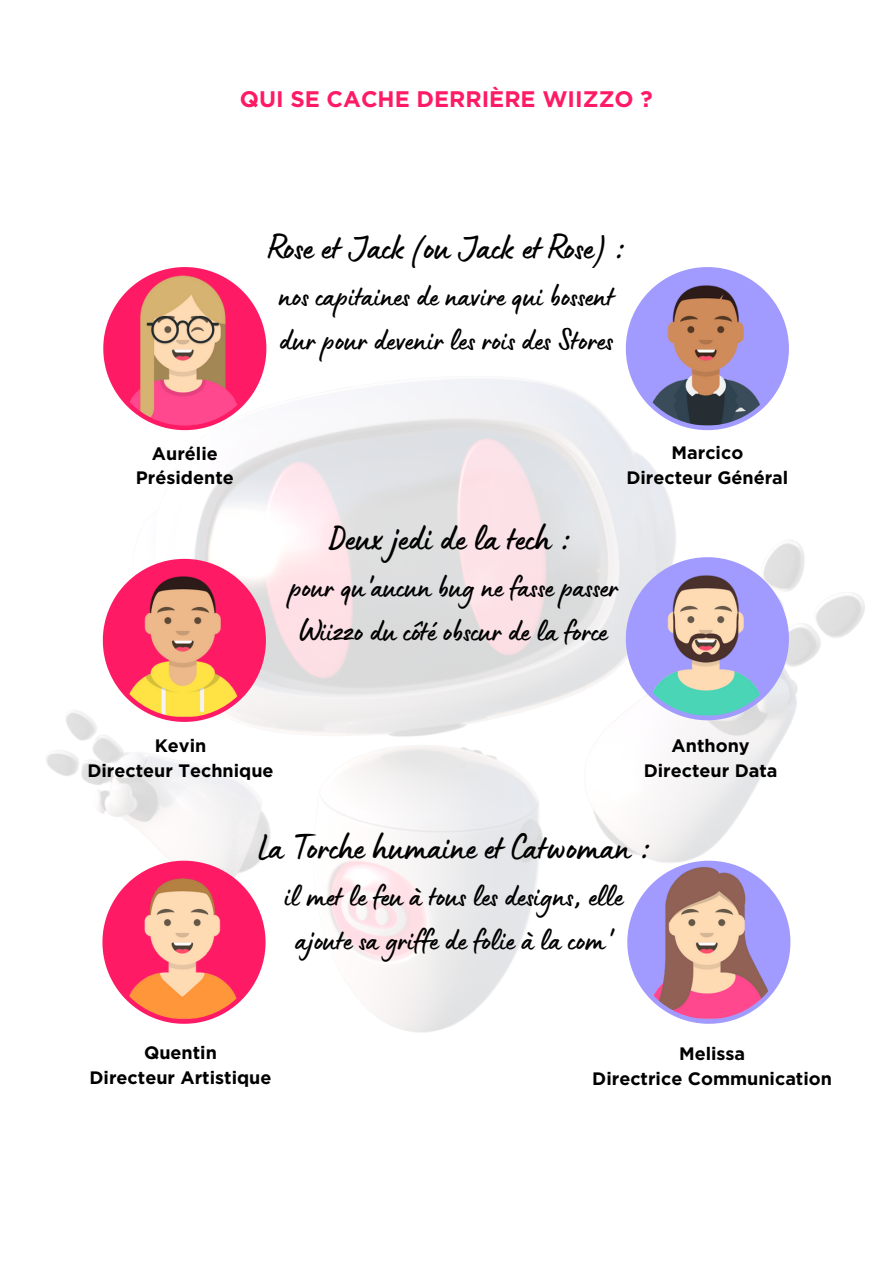
<style>
.page{position:relative;width:893px;height:1264px;background:#fff}
.page>*{position:absolute;margin:0;border:0;box-sizing:border-box;transform-origin:0 0}
.t1{font:37.5px "Lumios Marker";color:#000}
.t2{font:31.5px/43.8px "Lumios Marker";color:#000;text-align:center}
.t3{font:700 22.5px "Gotham";color:#ff1a65}
.t4{font:700 18px/24.8px "Gotham";color:#000;text-align:center}
</style>
<div class="page">
<img style="left:46px;top:337px;width:819px;height:696px">
<svg style="left:625px;top:267px;width:163px;height:163px"></svg>
<img style="left:630px;top:272px;width:154px;height:153px;border-radius:50%">
<svg style="left:103px;top:267px;width:163px;height:163px"></svg>
<img style="left:108px;top:272px;width:154px;height:153px;border-radius:50%">
<svg style="left:627px;top:860px;width:163px;height:163px"></svg>
<img style="left:632px;top:865px;width:153px;height:154px;border-radius:50%">
<svg style="left:103px;top:559px;width:163px;height:163px"></svg>
<img style="left:107px;top:563px;width:154px;height:154px;border-radius:50%">
<svg style="left:625px;top:557px;width:163px;height:163px"></svg>
<img style="left:630px;top:562px;width:154px;height:153px;border-radius:50%">
<svg style="left:102px;top:860px;width:163px;height:163px"></svg>
<img style="left:107px;top:865px;width:154px;height:154px;border-radius:50%">
<p class="t3" style="left:240px;top:89px;width:414px">QUI SE CACHE DERRIÈRE WIIZZO ?</p>
<p class="t4" style="left:136px;top:442px;width:99px">Aurélie<br>Présidente</p>
<p class="t1" style="left:269px;top:235px;width:356px">Rose et Jack (ou Jack et Rose) :</p>
<p class="t2" style="left:278px;top:280px;width:337px;text-align:left">nos capitaines de navire qui bossent dur pour devenir les rois des Stores</p>
<p class="t4" style="left:626px;top:441px;width:163px">Marcico<br>Directeur Général</p>
<p class="t1" style="left:329px;top:526px;width:241px">Deux jedi de la tech :</p>
<p class="t2" style="left:289px;top:571px;width:330px">pour qu'aucun bug ne fasse passer<br>Wiizzo du côté obscur de la force</p>
<p class="t4" style="left:87px;top:734px;width:188px">Kevin<br>Directeur Technique</p>
<p class="t4" style="left:643px;top:734px;width:135px">Anthony<br>Directeur Data</p>
<p class="t1" style="left:258px;top:835px;width:392px">La Torche humaine et Catwoman :</p>
<p class="t2" style="left:284px;top:879px;width:340px">il met le feu à tous les designs, elle ajoute sa griffe de folie à la com'</p>
<p class="t4" style="left:90px;top:1041px;width:183px">Quentin<br>Directeur Artistique</p>
<p class="t4" style="left:592px;top:1042px;width:241px">Melissa<br>Directrice Communication</p>
</div>
